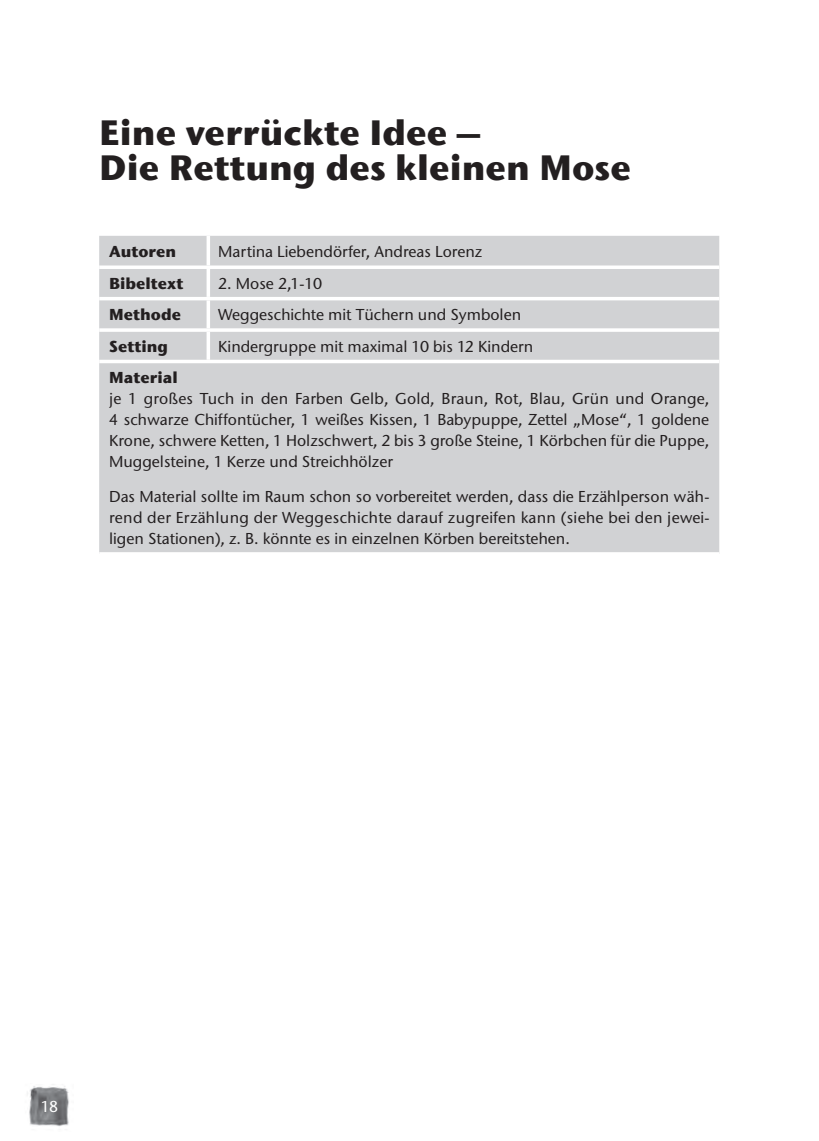
<style>
.page{position:relative;width:819px;height:1141px;background:#fff}
.page>*{position:absolute;margin:0;border:0;box-sizing:border-box;transform-origin:0 0}
.t1{font:700 35px/35px "ITC Stone Sans Com";color:#231f20}
.t2{font:500 15.75px/21px "Stone Sans ITC Std";color:#231f20;text-align:justify}
.t3{font:700 15.75px "ITC Stone Sans Com";color:#231f20}
.t4{font:500 15.75px "Stone Sans ITC Std";color:#fff}
</style>
<div class="page">
<img style="left:27px;top:1084px;width:42px;height:43px">
<div style="left:99px;top:236px;width:620px;height:316px;background:#d1d2d4"></div>
<hr style="left:207px;top:236px;width:3px;height:29px;background:#fff">
<svg style="left:99px;top:265px;width:620px;height:4px"></svg>
<hr style="left:207px;top:269px;width:3px;height:28px;background:#fff">
<hr style="left:99px;top:297px;width:620px;height:3px;background:#fff">
<hr style="left:207px;top:300px;width:3px;height:28px;background:#fff">
<hr style="left:99px;top:328px;width:620px;height:4px;background:#f8f8f8">
<hr style="left:207px;top:332px;width:3px;height:28px;background:#fff">
<hr style="left:99px;top:360px;width:620px;height:3px;background:#fff">
<h1 class="t1" style="left:99px;top:115px;width:533px">Eine verrückte Idee –<br>Die Rettung des kleinen Mose</h1>
<p class="t3" style="left:109px;top:242px;width:69px">Autoren</p>
<p class="t2" style="left:218px;top:243px;width:266px">Martina Liebendörfer, Andreas Lorenz</p>
<p class="t3" style="left:109px;top:274px;width:76px">Bibeltext</p>
<p class="t2" style="left:218px;top:274px;width:105px">2. Mose 2,1-10</p>
<p class="t3" style="left:109px;top:305px;width:73px">Methode</p>
<p class="t2" style="left:218px;top:305px;width:305px">Weggeschichte mit Tüchern und Symbolen</p>
<p class="t3" style="left:109px;top:337px;width:61px">Setting</p>
<p class="t2" style="left:218px;top:337px;width:317px">Kindergruppe mit maximal 10 bis 12 Kindern</p>
<p class="t3" style="left:109px;top:368px;width:70px">Material</p>
<p class="t2" style="left:109px;top:389px;width:602px">je 1 großes Tuch in den Farben Gelb, Gold, Braun, Rot, Blau, Grün und Orange, 4 schwarze Chiffontücher, 1 weißes Kissen, 1 Babypuppe, Zettel „Mose“, 1 goldene Krone, schwere Ketten, 1 Holzschwert, 2 bis 3 große Steine, 1 Körbchen für die Puppe, Muggelsteine, 1 Kerze und Streichhölzer</p>
<p class="t2" style="left:109px;top:487px;width:602px">Das Material sollte im Raum schon so vorbereitet werden, dass die Erzählperson wäh&shy;rend der Erzählung der Weggeschichte darauf zugreifen kann (siehe bei den jewei&shy;ligen Stationen), z. B. könnte es in einzelnen Körben bereitstehen.</p>
<p class="t4" style="left:41px;top:1100px;width:19px">18</p>
</div>
